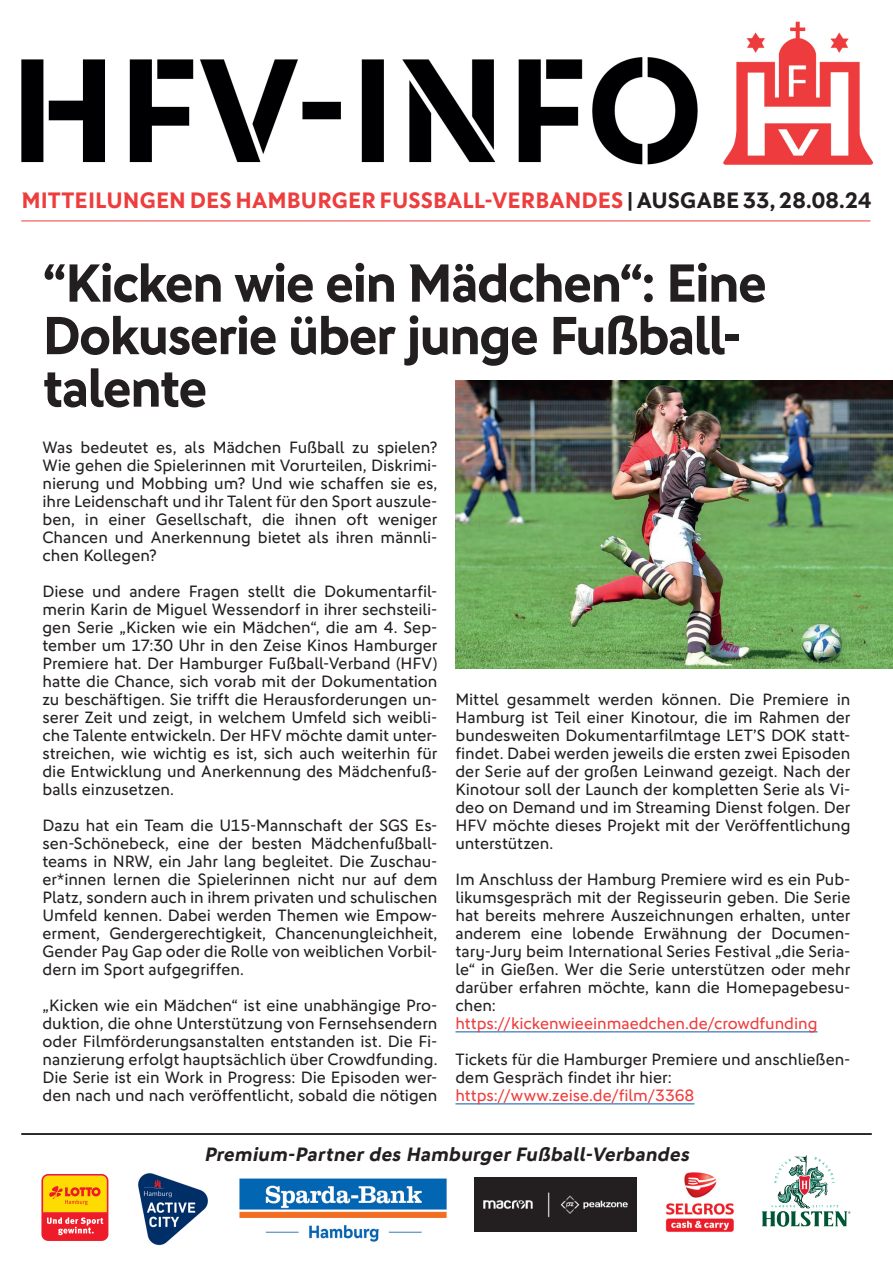
<style>
.page{position:relative;width:893px;height:1263px;background:#fff}
.page>*{position:absolute;margin:0;border:0;box-sizing:border-box;transform-origin:0 0}
.t1{font:700 54px/52.5px "DFB Sans";letter-spacing:-.035em;color:#231f20}
.t2{font:700 22.5px "DFB Sans";letter-spacing:.005em;color:#ee3d3d}
.t3{font:italic 700 19.5px "DFB Sans";color:#231f20}
.t4{font:16.5px/18px "DFB Sans";color:#231f20;text-align:justify}
.t5{font:16.5px "DFB Sans";letter-spacing:-.005em;color:#ee3d3d}
.s1{color:#231f20}
</style>
<div class="page">
<hr style="left:21px;top:1133px;width:851px;height:2px;background:#231f20">
<img style="left:21px;top:21px;width:853px;height:144px">
<hr style="left:21px;top:221px;width:849px;height:1px;background:#ee3d3d">
<hr style="left:455px;top:1031px;width:362px;height:1px;background:#1b69b4">
<hr style="left:455px;top:1103px;width:239px;height:1px;background:#1b69b4">
<img style="left:762px;top:1155px;width:89px;height:72px">
<img style="left:138px;top:1173px;width:70px;height:73px">
<img style="left:239px;top:1178px;width:208px;height:64px">
<svg style="left:41px;top:1174px;width:67px;height:67px"></svg>
<img style="left:474px;top:1177px;width:162px;height:54px">
<img style="left:665px;top:1172px;width:69px;height:60px">
<img style="left:455px;top:381px;width:438px;height:288px">
<h2 class="t2" style="left:21px;top:186px;width:852px">MITTEILUNGEN DES HAMBURGER FUSSBALL-VERBANDES <span class="s1">| AUSGABE 33, 28.08.24</span></h2>
<h1 class="t1" style="left:43px;top:256px;width:726px">“Kicken wie ein Mädchen“: Eine<br>Dokuserie über junge Fußball&shy;talente</h1>
<p class="t4" style="left:43px;top:438px;width:396px">Was bedeutet es, als Mädchen Fußball zu spielen?<br>Wie gehen die Spielerinnen mit Vorurteilen, Diskrimi&shy;nierung und Mobbing um? Und wie schaffen sie es, ihre Leidenschaft und ihr Talent für den Sport auszule&shy;ben, in einer Gesellschaft, die ihnen oft weniger Chancen und Anerkennung bietet als ihren männli&shy;chen Kollegen?</p>
<p class="t4" style="left:43px;top:582px;width:396px">Diese und andere Fragen stellt die Dokumentarfil&shy;merin Karin de Miguel Wessendorf in ihrer sechsteili&shy;gen Serie „Kicken wie ein Mädchen“, die am 4. Sep&shy;tember um 17:30 Uhr in den Zeise Kinos Hamburger Premiere hat. Der Hamburger Fußball-Verband (HFV) hatte die Chance, sich vorab mit der Dokumentation zu beschäftigen. Sie trifft die Herausforderungen un&shy;serer Zeit und zeigt, in welchem Umfeld sich weibli&shy;che Talente entwickeln. Der HFV möchte damit unter&shy;streichen, wie wichtig es ist, sich auch weiterhin für die Entwicklung und Anerkennung des Mädchenfuß&shy;balls einzusetzen.</p>
<p class="t4" style="left:43px;top:816px;width:396px">Dazu hat ein Team die U15-Mannschaft der SGS Es&shy;sen-Schönebeck, eine der besten Mädchenfußball&shy;teams in NRW, ein Jahr lang begleitet. Die Zuschau&shy;er*innen lernen die Spielerinnen nicht nur auf dem Platz, sondern auch in ihrem privaten und schulischen Umfeld kennen. Dabei werden Themen wie Empow&shy;erment, Gendergerechtigkeit, Chancenungleichheit, Gender Pay Gap oder die Rolle von weiblichen Vorbil&shy;dern im Sport aufgegriffen.</p>
<p class="t4" style="left:43px;top:996px;width:396px">„Kicken wie ein Mädchen“ ist eine unabhängige Pro&shy;duktion, die ohne Unterstützung von Fernsehsendern oder Filmförderungsanstalten entstanden ist. Die Fi&shy;nanzierung erfolgt hauptsächlich über Crowdfunding.<br>Die Serie ist ein Work in Progress: Die Episoden wer&shy;den nach und nach veröffentlicht, sobald die nötigen</p>
<p class="t4" style="left:455px;top:690px;width:396px">Mittel gesammelt werden können. Die Premiere in Hamburg ist Teil einer Kinotour, die im Rahmen der bundesweiten Dokumentarfilmtage LET’S DOK statt&shy;findet. Dabei werden jeweils die ersten zwei Episoden der Serie auf der großen Leinwand gezeigt. Nach der Kinotour soll der Launch der kompletten Serie als Vi&shy;deo on Demand und im Streaming Dienst folgen. Der HFV möchte dieses Projekt mit der Veröffentlichung unterstützen.</p>
<p class="t4" style="left:455px;top:870px;width:396px">Im Anschluss der Hamburg Premiere wird es ein Pub&shy;likumsgespräch mit der Regisseurin geben. Die Serie hat bereits mehrere Auszeichnungen erhalten, unter anderem eine lobende Erwähnung der Documen&shy;tary-Jury beim International Series Festival „die Seria&shy;le“ in Gießen. Wer die Serie unterstützen oder mehr darüber erfahren möchte, kann die Homepagebesu&shy;chen:</p>
<p class="t5" style="left:455px;top:1014px;width:364px">https://kickenwieeinmaedchen.de/crowdfunding</p>
<p class="t4" style="left:455px;top:1050px;width:396px">Tickets für die Hamburger Premiere und anschließen&shy;dem Gespräch findet ihr hier:</p>
<p class="t5" style="left:455px;top:1086px;width:240px">https://www.zeise.de/film/3368</p>
<p class="t3" style="left:204px;top:1142px;width:490px">Premium-Partner des Hamburger Fußball-Verbandes</p>
</div>
